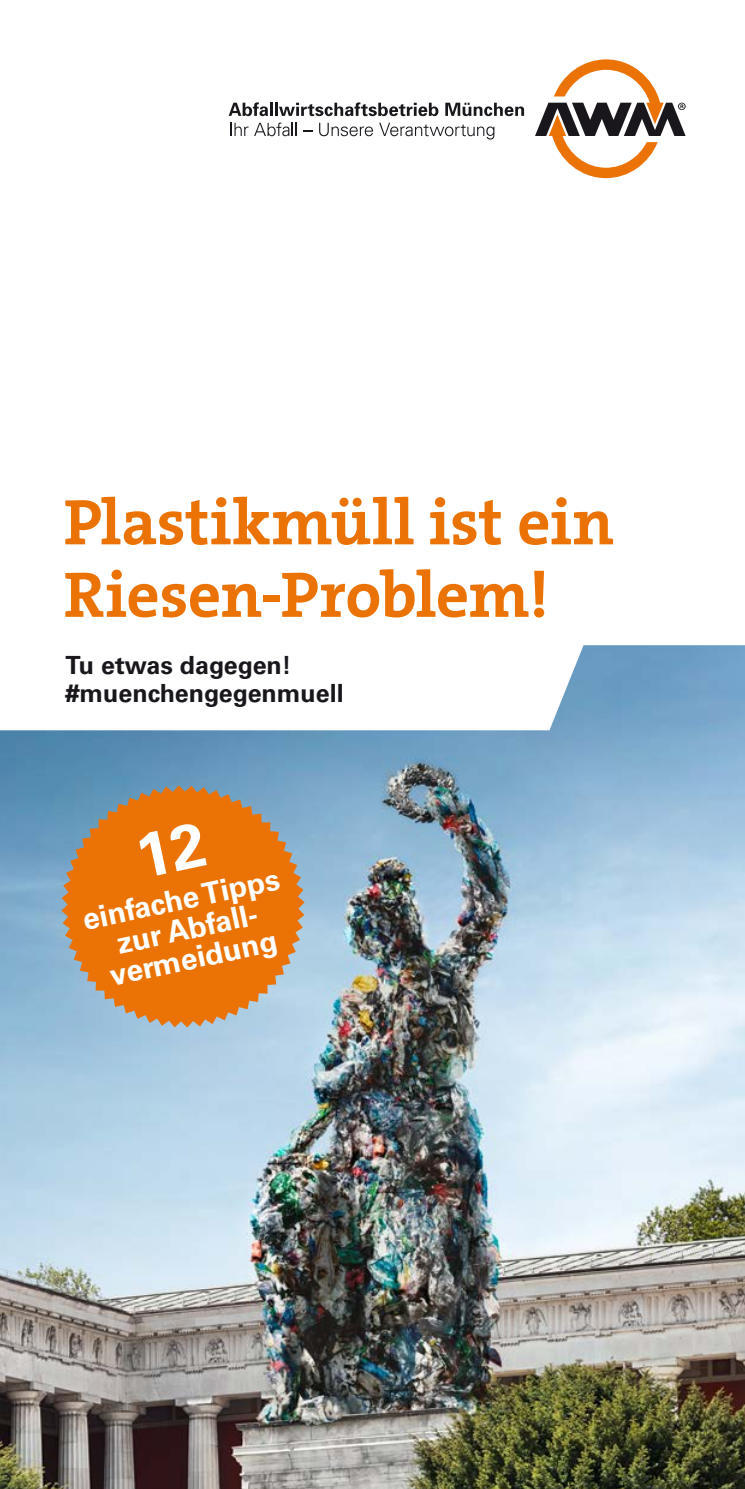
<style>
.page{position:relative;width:745px;height:1489px;background:#fff}
.page>*{position:absolute;margin:0;border:0;box-sizing:border-box;transform-origin:0 0}
.t1{font:65px/72.5px "The Serif HP7 Bld";letter-spacing:-.005em;color:#eb7305}
.t2{font:700 30px/30px "Univers LT Std";color:#fff;text-align:center}
.t3{font:700 25px/28.2px "Univers LT Std";color:#1a171c}
</style>
<div class="page">
<hr style="left:0;top:0;width:1px;height:1488px;background:#eb7305">
<img style="left:0;top:645px;width:744px;height:843px">
<svg style="left:61px;top:785px;width:243px;height:242px;background:#d0843c"></svg>
<svg style="left:535px;top:59px;width:150px;height:119px"></svg>
<svg style="left:228px;top:102px;width:210px;height:14px"></svg>
<svg style="left:445px;top:103px;width:78px;height:13px"></svg>
<svg style="left:230px;top:123px;width:18px;height:13px"></svg>
<svg style="left:254px;top:123px;width:42px;height:13px"></svg>
<svg style="left:303px;top:130px;width:9px;height:2px"></svg>
<svg style="left:319px;top:123px;width:54px;height:13px"></svg>
<svg style="left:379px;top:123px;width:115px;height:16px"></svg>
<div style="left:138px;top:821px;width:69px;height:56px;background:#eb7305"></div>
<h1 class="t1" style="left:64px;top:486px;width:551px">Plastikmüll ist ein<br>Riesen-Problem!</h1>
<p class="t3" style="left:66px;top:651px;width:279px">Tu etwas dagegen! #muenchengegenmuell</p>
<p class="t2" style="left:80px;top:905px;width:202px;rotate:-12deg">einfache Tipps zur Abfall&shy;vermeidung</p>
</div>
